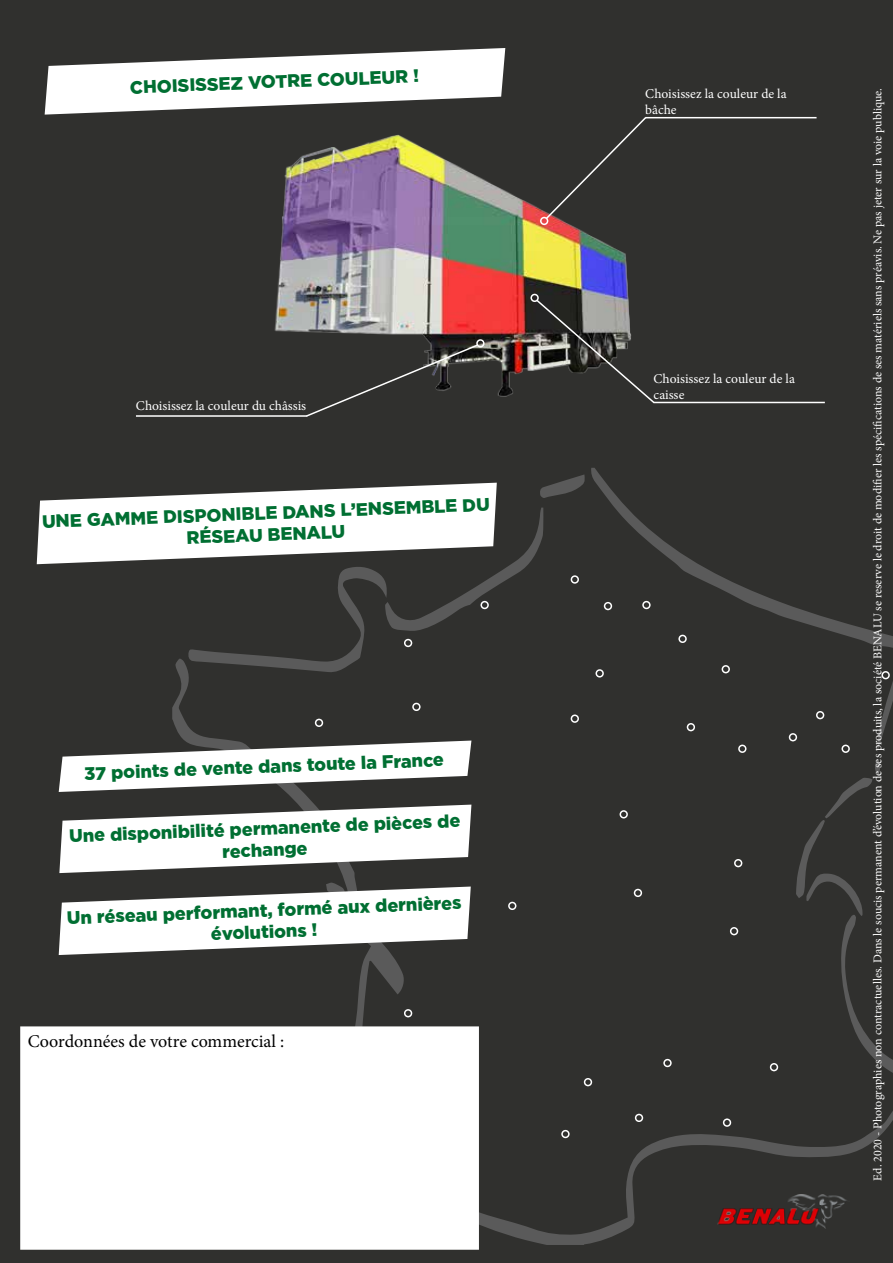
<style>
.page{position:relative;width:893px;height:1263px;background:#30302e}
.page>*{position:absolute;margin:0;border:0;box-sizing:border-box;transform-origin:0 0}
.t1{font:900 18px/21.6px "Gotham";color:#006f32;text-align:center}
.t2{font:18px "Minion Pro";color:#000}
.t3{font:13.5px/16.2px "Minion Pro";color:#fff}
.t4{font:12px "Minion Pro";color:#fff}
</style>
<div class="page">
<img style="left:274px;top:135px;width:355px;height:262px">
<svg style="left:544px;top:116px;width:104px;height:105px"></svg>
<hr style="left:645px;top:117px;width:171px;height:1px;background:#fff">
<div style="left:540px;top:217px;width:8px;height:8px;border:2px solid #fff;border-radius:50%"></div>
<svg style="left:535px;top:298px;width:121px;height:106px"></svg>
<hr style="left:654px;top:402px;width:171px;height:1px;background:#fff">
<div style="left:530px;top:294px;width:9px;height:8px;border:2px solid #fff;border-radius:50%"></div>
<svg style="left:304px;top:343px;width:176px;height:74px"></svg>
<hr style="left:136px;top:415px;width:171px;height:2px;background:#fff">
<div style="left:476px;top:339px;width:9px;height:8px;border:2px solid #fff;border-radius:50%"></div>
<svg style="left:45px;top:48px;width:460px;height:67px"></svg>
<svg style="left:479px;top:1085px;width:414px;height:160px"></svg>
<svg style="left:172px;top:673px;width:233px;height:353px"></svg>
<svg style="left:591px;top:468px;width:302px;height:284px"></svg>
<svg style="left:37px;top:474px;width:548px;height:199px"></svg>
<svg style="left:796px;top:761px;width:97px;height:312px"></svg>
<div style="left:571px;top:575px;width:8px;height:9px;border:2px solid #fff;border-radius:50%"></div>
<div style="left:642px;top:601px;width:9px;height:8px;border:2px solid #fff;border-radius:50%"></div>
<div style="left:595px;top:669px;width:9px;height:8px;border:2px solid #fff;border-radius:50%"></div>
<div style="left:678px;top:635px;width:9px;height:8px;border:2px solid #fff;border-radius:50%"></div>
<div style="left:480px;top:601px;width:9px;height:8px;border:2px solid #fff;border-radius:50%"></div>
<div style="left:881px;top:671px;width:9px;height:8px;border:2px solid #fff;border-radius:50%"></div>
<div style="left:816px;top:711px;width:8px;height:8px;border:2px solid #fff;border-radius:50%"></div>
<div style="left:789px;top:733px;width:8px;height:8px;border:2px solid #fff;border-radius:50%"></div>
<div style="left:738px;top:745px;width:8px;height:8px;border:2px solid #fff;border-radius:50%"></div>
<div style="left:841px;top:745px;width:9px;height:8px;border:2px solid #fff;border-radius:50%"></div>
<div style="left:722px;top:665px;width:8px;height:8px;border:2px solid #fff;border-radius:50%"></div>
<div style="left:687px;top:723px;width:8px;height:8px;border:2px solid #fff;border-radius:50%"></div>
<div style="left:604px;top:602px;width:8px;height:8px;border:2px solid #fff;border-radius:50%"></div>
<div style="left:404px;top:639px;width:8px;height:8px;border:2px solid #fff;border-radius:50%"></div>
<div style="left:571px;top:714px;width:8px;height:9px;border:2px solid #fff;border-radius:50%"></div>
<div style="left:412px;top:703px;width:9px;height:8px;border:2px solid #fff;border-radius:50%"></div>
<div style="left:315px;top:719px;width:8px;height:8px;border:2px solid #fff;border-radius:50%"></div>
<div style="left:404px;top:1009px;width:8px;height:8px;border:2px solid #fff;border-radius:50%"></div>
<div style="left:508px;top:902px;width:8px;height:8px;border:2px solid #fff;border-radius:50%"></div>
<div style="left:561px;top:1130px;width:9px;height:8px;border:2px solid #fff;border-radius:50%"></div>
<div style="left:584px;top:1078px;width:8px;height:8px;border:2px solid #fff;border-radius:50%"></div>
<div style="left:635px;top:1114px;width:8px;height:8px;border:2px solid #fff;border-radius:50%"></div>
<div style="left:663px;top:1059px;width:9px;height:8px;border:2px solid #fff;border-radius:50%"></div>
<div style="left:723px;top:1118px;width:8px;height:9px;border:2px solid #fff;border-radius:50%"></div>
<div style="left:770px;top:1063px;width:8px;height:8px;border:2px solid #fff;border-radius:50%"></div>
<div style="left:730px;top:927px;width:8px;height:8px;border:2px solid #fff;border-radius:50%"></div>
<div style="left:734px;top:859px;width:8px;height:8px;border:2px solid #fff;border-radius:50%"></div>
<div style="left:634px;top:889px;width:8px;height:8px;border:2px solid #fff;border-radius:50%"></div>
<div style="left:620px;top:810px;width:8px;height:8px;border:2px solid #fff;border-radius:50%"></div>
<div style="left:24px;top:1030px;width:451px;height:216px;background:#fff"></div>
<div style="left:20px;top:1026px;width:459px;height:224px;border:8px solid #fff"></div>
<svg style="left:59px;top:740px;width:412px;height:52px"></svg>
<svg style="left:59px;top:805px;width:412px;height:68px"></svg>
<svg style="left:59px;top:882px;width:412px;height:73px"></svg>
<img style="left:716px;top:1192px;width:134px;height:38px">
<h1 class="t1" style="left:130px;top:75px;width:291px;rotate:-2deg">CHOISISSEZ VOTRE COULEUR !</h1>
<p class="t3" style="left:136px;top:398px;width:172px">Choisissez la couleur du châssis</p>
<h1 class="t1" style="left:42px;top:509px;width:449px;rotate:-2deg">UNE GAMME DISPONIBLE DANS L’ENSEMBLE DU<br>RÉSEAU BENALU</h1>
<h1 class="t1" style="left:84px;top:761px;width:361px;rotate:-2deg">37 points de vente dans toute la France</h1>
<h1 class="t1" style="left:69px;top:824px;width:393px;rotate:-2deg">Une disponibilité permanente de pièces de rechange</h1>
<h1 class="t1" style="left:67px;top:906px;width:396px;rotate:-2deg">Un réseau performant, formé aux dernières évolutions !</h1>
<h1 class="t2" style="left:28px;top:1029px;width:258px">Coordonnées de votre commercial :</h1>
<p class="t3" style="left:645px;top:85px;width:143px">Choisissez la couleur de la bâche</p>
<p class="t3" style="left:654px;top:370px;width:143px">Choisissez la couleur de la caisse</p>
<p class="t4" style="left:870px;top:1180px;width:1094px;rotate:-90deg">Ed. 2020 - Photographies non contractuelles. Dans le soucis permanent d’évolution de ses produits, la société BENALU se reserve le droit de modifier les spécifications de ses matériels sans préavis. Ne pas jeter sur la voie publique.</p>
</div>
